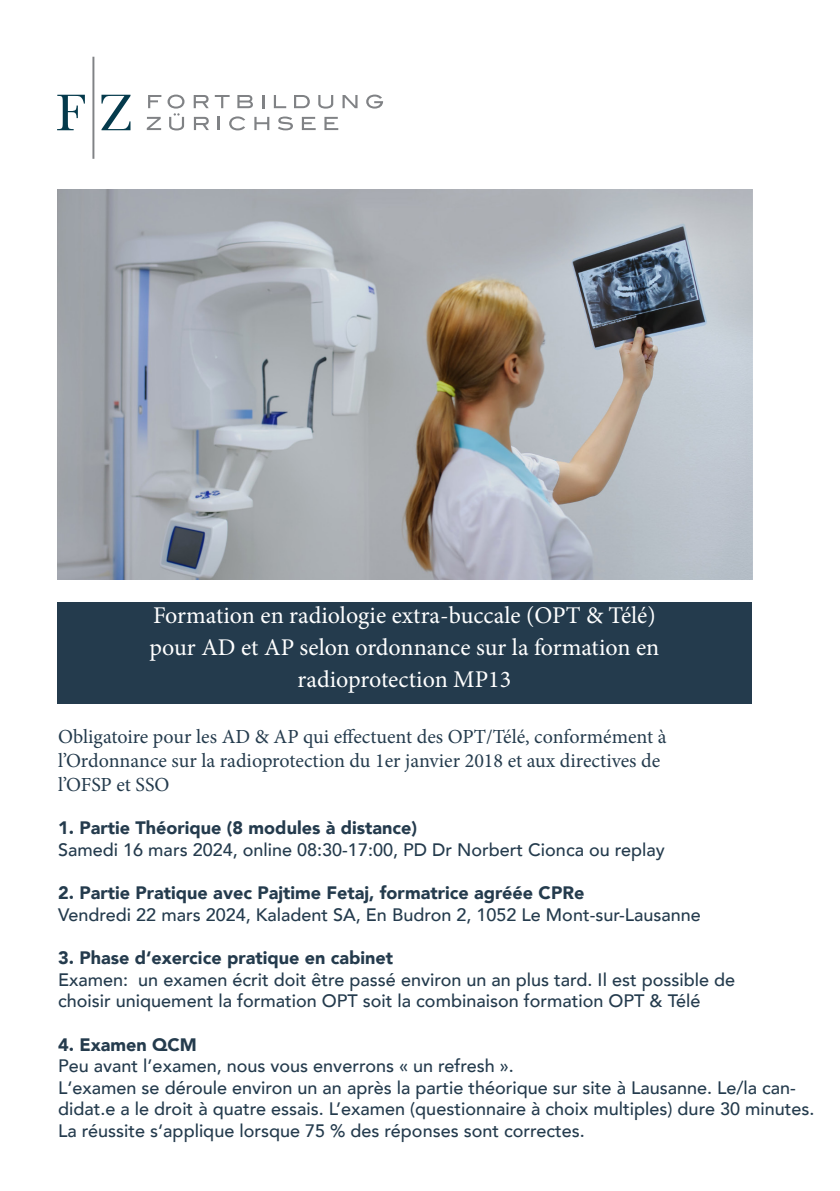
<style>
.page{position:relative;width:840px;height:1191px;background:#fff}
.page>*{position:absolute;margin:0;border:0;box-sizing:border-box;transform-origin:0 0}
.Haupttitel-Edel{font:24px "Minion Pro";color:#fff}
.Untertitel-serif{font:20px "Minion Pro";color:#243b4d}
.Untertitel-serif-2{font:500 18px/21.6px "Avenir";color:#243b4d}
.Untertitel-serif-3{font:900 18px "Avenir";color:#243b4d}
</style>
<div class="page">
<img style="left:57px;top:189px;width:694px;height:391px">
<div style="left:57px;top:602px;width:694px;height:101px;background:#243b4d"></div>
<svg style="left:101px;top:95px;width:29px;height:35px"></svg>
<svg style="left:57px;top:95px;width:28px;height:35px"></svg>
<svg style="left:148px;top:95px;width:13px;height:13px"></svg>
<svg style="left:193px;top:95px;width:15px;height:13px"></svg>
<svg style="left:215px;top:95px;width:14px;height:13px"></svg>
<svg style="left:237px;top:95px;width:16px;height:13px"></svg>
<svg style="left:262px;top:95px;width:2px;height:13px"></svg>
<svg style="left:274px;top:95px;width:12px;height:13px"></svg>
<svg style="left:294px;top:95px;width:15px;height:13px"></svg>
<svg style="left:318px;top:95px;width:15px;height:14px"></svg>
<svg style="left:342px;top:95px;width:15px;height:13px"></svg>
<svg style="left:366px;top:95px;width:17px;height:14px"></svg>
<svg style="left:147px;top:117px;width:14px;height:13px"></svg>
<svg style="left:167px;top:95px;width:17px;height:35px"></svg>
<svg style="left:194px;top:117px;width:15px;height:13px"></svg>
<svg style="left:218px;top:117px;width:2px;height:13px"></svg>
<svg style="left:229px;top:116px;width:16px;height:14px"></svg>
<svg style="left:254px;top:117px;width:15px;height:13px"></svg>
<svg style="left:278px;top:117px;width:15px;height:13px"></svg>
<svg style="left:302px;top:117px;width:13px;height:13px"></svg>
<svg style="left:324px;top:117px;width:14px;height:13px"></svg>
<svg style="left:92px;top:57px;width:2px;height:102px"></svg>
<p class="Haupttitel-Edel" style="left:153px;top:599px;width:504px">Formation en radiologie extra-buccale (OPT &amp; Télé)</p>
<p class="Haupttitel-Edel" style="left:149px;top:631px;width:511px">pour AD et AP selon ordonnance sur la formation en</p>
<p class="Haupttitel-Edel" style="left:297px;top:663px;width:215px">radioprotection MP13</p>
<p class="Untertitel-serif" style="left:58px;top:723px;width:609px">Obligatoire pour les AD &amp; AP qui effectuent des OPT/Télé, conformément à</p>
<p class="Untertitel-serif" style="left:58px;top:747px;width:603px">l’Ordonnance sur la radioprotection du 1er janvier 2018 et aux directives de</p>
<p class="Untertitel-serif" style="left:58px;top:771px;width:113px">l’OFSP et SSO</p>
<p class="Untertitel-serif-3" style="left:58px;top:812px;width:360px">1. Partie Théorique (8 modules à distance)</p>
<p class="Untertitel-serif-2" style="left:58px;top:838px;width:607px">Samedi 16 mars 2024, online 08:30-17:00, PD Dr Norbert Cionca ou replay</p>
<p class="Untertitel-serif-3" style="left:58px;top:877px;width:527px">2. Partie Pratique avec Pajtime Fetaj, formatrice agréée CPRe</p>
<p class="Untertitel-serif-2" style="left:58px;top:902px;width:644px">Vendredi 22 mars 2024, Kaladent SA, En Budron 2, 1052 Le Mont-sur-Lausanne</p>
<p class="Untertitel-serif-3" style="left:58px;top:942px;width:336px">3. Phase d‘exercice pratique en cabinet</p>
<p class="Untertitel-serif-2" style="left:58px;top:967px;width:678px">Examen: un examen écrit doit être passé environ un an plus tard. Il est possible de</p>
<p class="Untertitel-serif-2" style="left:58px;top:989px;width:643px">choisir uniquement la formation OPT soit la combinaison formation OPT &amp; Télé</p>
<p class="Untertitel-serif-3" style="left:58px;top:1028px;width:140px">4. Examen QCM</p>
<p class="Untertitel-serif-2" style="left:58px;top:1054px;width:457px">Peu avant l’examen, nous vous enverrons « un refresh ».</p>
<p class="Untertitel-serif-2" style="left:58px;top:1075px;width:757px">L‘examen se déroule environ un an après la partie théorique sur site à Lausanne. Le/la can&shy;didat.e a le droit à quatre essais. L’examen (questionnaire à choix multiples) dure 30 minutes.</p>
<p class="Untertitel-serif-2" style="left:58px;top:1118px;width:528px">La réussite s‘applique lorsque 75 % des réponses sont correctes.</p>
</div>
